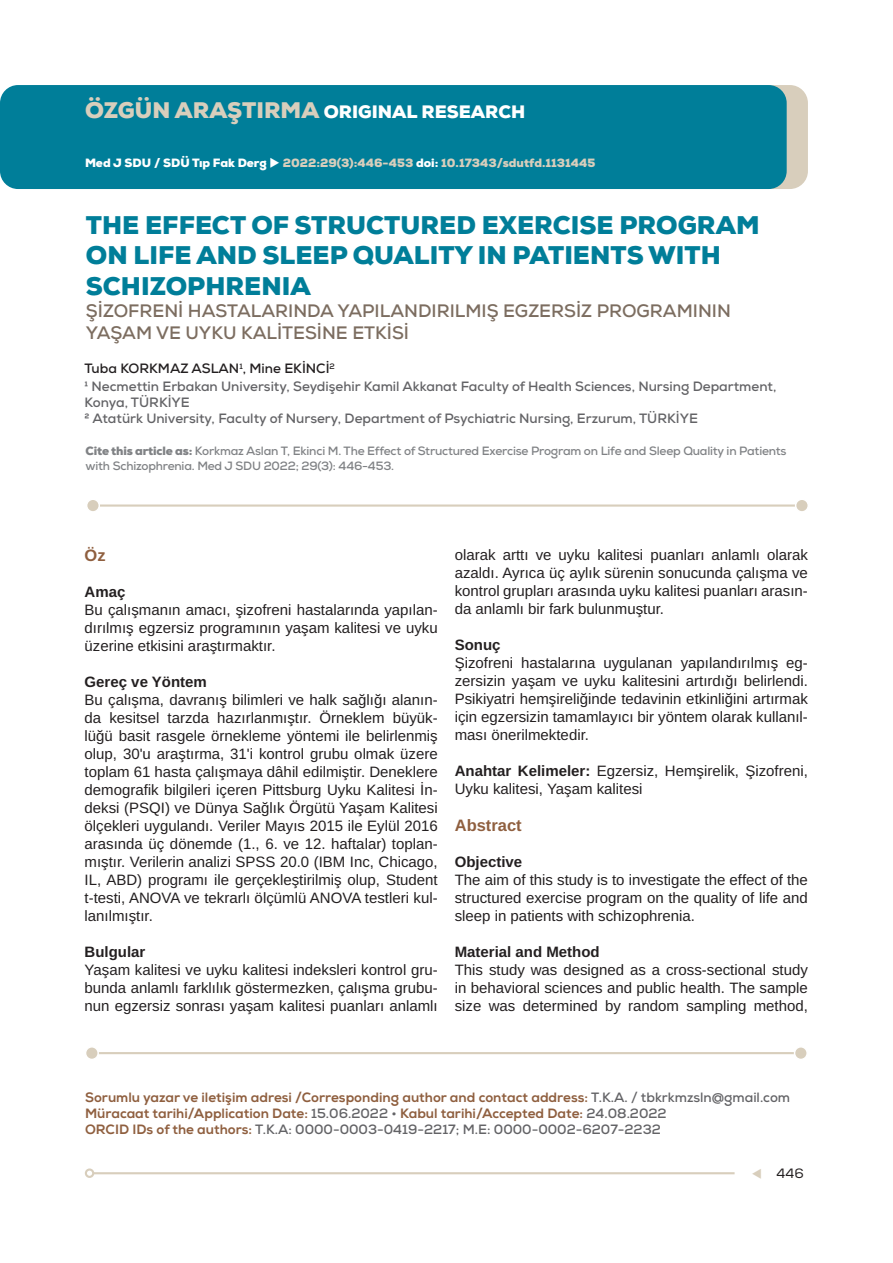
<style>
.page{position:relative;width:893px;height:1263px;background:#fff}
.page>*{position:absolute;margin:0;border:0;box-sizing:border-box;transform-origin:0 0}
.t1{font:900 25.5px/30.6px "Nexa";color:#007e99}
.t2{font:700 18px/21.6px "Nexa";color:#7c6d60}
.t3{font:900 18px "Nexa";color:#fff}
.t4{font:700 16.5px "Arimo";color:#8f5f3f}
.t5{font:15px/18px "Arimo";color:#231f20;text-align:justify}
.t6{font:700 15px "Arimo";color:#231f20}
.t7{font:800 13.5px/16.2px "Nexa";color:#8f5f3f}
.t8{font:700 13.5px/17.5px "Nexa";color:#636366}
.t9{font:13.5px "Nexa";color:#231f20}
.t10{font:700 12px/14.4px "Nexa";letter-spacing:-.015em;color:#808285}
.t11{font:900 12px "Nexa";color:#d8cebc}
.s1{font-size:22.5px;color:#d8cebc}
.s2{color:#fff}
.s3{color:#231f20}
.s4{font-weight:900}
.s5{font-weight:700}
.s6{font-weight:700;color:#636366}
.s7{color:#d8cebc}
</style>
<div class="page">
<hr style="left:93px;top:1172px;width:642px;height:2px;background:#d8cebc">
<div style="left:85px;top:1168px;width:9px;height:10px;border:2px solid #d8cebc;border-radius:50%"></div>
<div style="left:16px;top:85px;width:792px;height:104px;background:#d8cebc;border-radius:18px"></div>
<div style="left:0;top:85px;width:787px;height:104px;background:#007e99;border-radius:18px"></div>
<hr style="left:90px;top:1052px;width:715px;height:2px;background:#d8cebc">
<div style="left:86px;top:1047px;width:12px;height:12px;background:#d8cebc;border-radius:50%"></div>
<div style="left:85px;top:1046px;width:14px;height:14px;border:2px solid #fff;border-radius:50%"></div>
<div style="left:794px;top:1047px;width:13px;height:12px;background:#d8cebc;border-radius:50%"></div>
<div style="left:794px;top:1046px;width:14px;height:14px;border:2px solid #fff;border-radius:50%"></div>
<hr style="left:91px;top:504px;width:715px;height:3px;background:#d8cebc">
<div style="left:87px;top:499px;width:12px;height:13px;background:#d8cebc;border-radius:50%"></div>
<div style="left:86px;top:498px;width:14px;height:15px;border:2px solid #fff;border-radius:50%"></div>
<div style="left:796px;top:499px;width:12px;height:13px;background:#d8cebc;border-radius:50%"></div>
<div style="left:795px;top:498px;width:14px;height:15px;border:2px solid #fff;border-radius:50%"></div>
<p class="t3" style="left:85px;top:100px;width:442px"><span class="s1">ÖZGÜN ARAŞTIRMA</span> ORIGINAL RESEARCH</p>
<p class="t11" style="left:85px;top:155px;width:512px"><span class="s2">Med J SDU / SDÜ Tıp Fak Derg</span> <span class="s2">◆</span> 2022:29(3):446-453 <span class="s2">doi:</span> 10.17343/sdutfd.1131445</p>
<h1 class="t1" style="left:86px;top:210px;width:675px">THE EFFECT OF STRUCTURED EXERCISE PROGRAM<br>ON LIFE AND SLEEP QUALITY IN PATIENTS WITH<br>SCHIZOPHRENIA</h1>
<p class="t2" style="left:86px;top:300px;width:647px">ŞİZOFRENİ HASTALARINDA YAPILANDIRILMIŞ EGZERSİZ PROGRAMININ<br>YAŞAM VE UYKU KALİTESİNE ETKİSİ</p>
<p class="t8" style="left:85px;top:360px;width:693px"><span class="s3">Tuba KORKMAZ ASLAN</span><sup>1</sup><span class="s3">, Mine EKİNCİ</span><sup>2<br></sup>1 Necmettin Erbakan University, Seydişehir Kamil Akkanat Faculty of Health Sciences, Nursing Department,</p>
<p class="t8" style="left:85px;top:394px;width:615px;line-height:16.2px">Konya, TÜRKİYE<br>2 Atatürk University, Faculty of Nursery, Department of Psychiatric Nursing, Erzurum, TÜRKİYE</p>
<p class="t10" style="left:86px;top:444px;width:702px"><span class="s4">Cite this article as:</span> Korkmaz Aslan T, Ekinci M. The Effect of Structured Exercise Program on Life and Sleep Quality in Patients with Schizophrenia. Med J SDU 2022; 29(3): 446-453.</p>
<p class="t4" style="left:85px;top:544px;width:23px">Öz</p>
<p class="t6" style="left:85px;top:581px;width:42px">Amaç</p>
<p class="t5" style="left:85px;top:601px;width:355px">Bu çalışmanın amacı, şizofreni hastalarında yapılan&shy;dırılmış egzersiz programının yaşam kalitesi ve uyku üzerine etkisini araştırmaktır.</p>
<p class="t6" style="left:85px;top:671px;width:124px">Gereç ve Yöntem</p>
<p class="t5" style="left:85px;top:691px;width:355px">Bu çalışma, davranış bilimleri ve halk sağlığı alanın&shy;da kesitsel tarzda hazırlanmıştır. Örneklem büyük&shy;lüğü basit rasgele örnekleme yöntemi ile belirlenmiş olup, 30'u araştırma, 31'i kontrol grubu olmak üzere toplam 61 hasta çalışmaya dâhil edilmiştir. Deneklere demografik bilgileri içeren Pittsburg Uyku Kalitesi İn&shy;deksi (PSQI) ve Dünya Sağlık Örgütü Yaşam Kalitesi ölçekleri uygulandı. Veriler Mayıs 2015 ile Eylül 2016 arasında üç dönemde (1., 6. ve 12. haftalar) toplan&shy;mıştır. Verilerin analizi SPSS 20.0 (IBM Inc, Chicago, IL, ABD) programı ile gerçekleştirilmiş olup, Student t-testi, ANOVA ve tekrarlı ölçümlü ANOVA testleri kul&shy;lanılmıştır.</p>
<p class="t6" style="left:85px;top:941px;width:62px">Bulgular</p>
<p class="t5" style="left:85px;top:961px;width:355px">Yaşam kalitesi ve uyku kalitesi indeksleri kontrol gru&shy;bunda anlamlı farklılık göstermezken, çalışma grubu&shy;nun egzersiz sonrası yaşam kalitesi puanları anlamlı</p>
<p class="t5" style="left:455px;top:546px;width:355px">olarak arttı ve uyku kalitesi puanları anlamlı olarak azaldı. Ayrıca üç aylık sürenin sonucunda çalışma ve kontrol grupları arasında uyku kalitesi puanları arasın&shy;da anlamlı bir fark bulunmuştur.</p>
<p class="t6" style="left:455px;top:634px;width:47px">Sonuç</p>
<p class="t5" style="left:455px;top:654px;width:355px">Şizofreni hastalarına uygulanan yapılandırılmış eg&shy;zersizin yaşam ve uyku kalitesini artırdığı belirlendi.<br>Psikiyatri hemşireliğinde tedavinin etkinliğini artırmak için egzersizin tamamlayıcı bir yöntem olarak kullanıl&shy;ması önerilmektedir.</p>
<p class="t5" style="left:455px;top:762px;width:355px"><span class="s5">Anahtar Kelimeler:</span> Egzersiz, Hemşirelik, Şizofreni,<br>Uyku kalitesi, Yaşam kalitesi</p>
<p class="t4" style="left:455px;top:814px;width:68px">Abstract</p>
<p class="t6" style="left:455px;top:852px;width:69px">Objective</p>
<p class="t5" style="left:455px;top:871px;width:355px">The aim of this study is to investigate the effect of the structured exercise program on the quality of life and sleep in patients with schizophrenia.</p>
<p class="t6" style="left:455px;top:942px;width:147px">Material and Method</p>
<p class="t5" style="left:455px;top:961px;width:355px">This study was designed as a cross-sectional study in behavioral sciences and public health. The sample size was determined by random sampling method,</p>
<p class="t7" style="left:85px;top:1089px;width:707px">Sorumlu yazar ve iletişim adresi /Corresponding author and contact address: <span class="s6">T.K.A. / tbkrkmzsln@gmail.com<br></span>Müracaat tarihi/Application Date: <span class="s6">15.06.2022 •</span> Kabul tarihi/Accepted Date: <span class="s6">24.08.2022<br></span>ORCID IDs of the authors: <span class="s6">T.K.A: 0000-0003-0419-2217; M.E: 0000-0002-6207-2232</span></p>
<p class="t9" style="left:751px;top:1165px;width:54px"><span class="s7">▼</span> 446</p>
</div>
